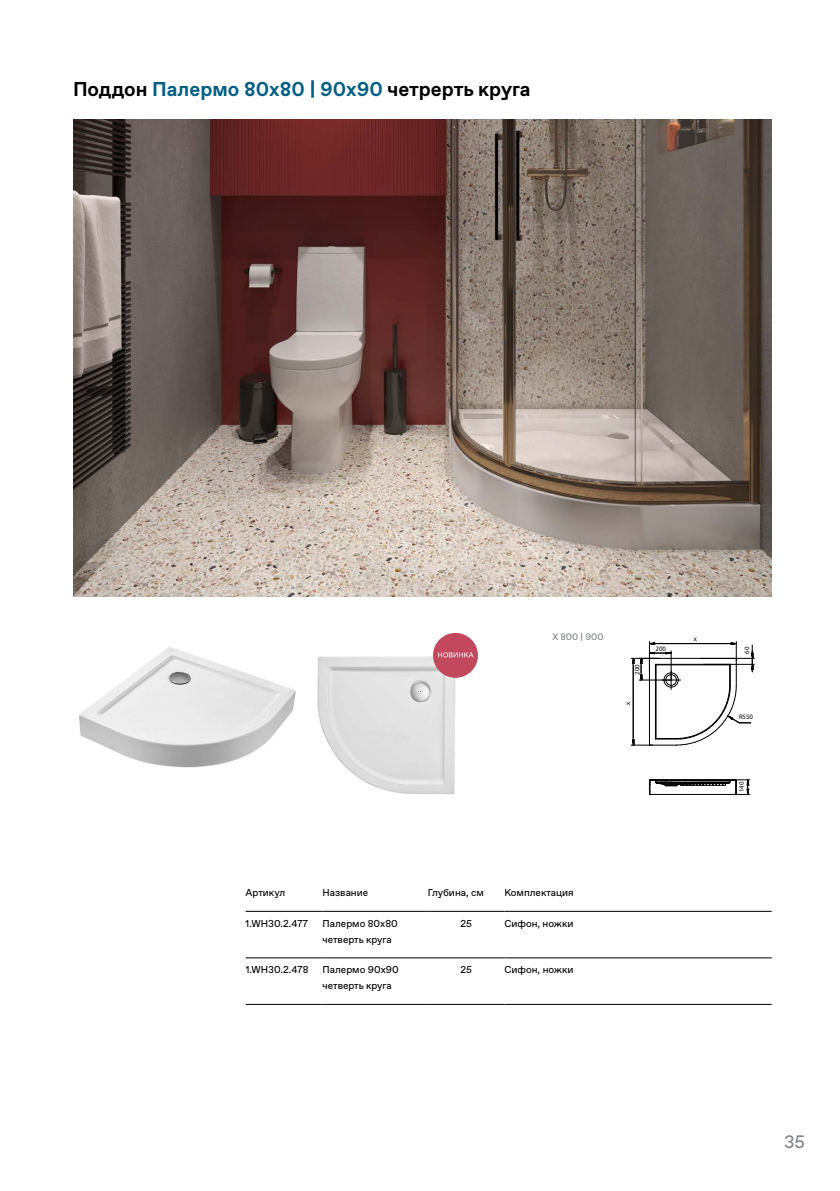
<style>
.page{position:relative;width:840px;height:1191px;background:#fff}
.page>*{position:absolute;margin:0;border:0;box-sizing:border-box;transform-origin:0 0}
.t1{font:700 20px "Favorit Pro";color:#000}
.t2{font:18px "Favorit Pro";color:#808284}
.t3{font:10px/16px "Favorit Pro";color:#000}
.t4{font:9.4px "Favorit Pro";color:#808284}
.t5{font:6.8px "Myriad Pro";color:#000}
.s1{color:#005e84}
</style>
<div class="page">
<img style="left:73px;top:120px;width:698px;height:476px">
<img style="left:79px;top:647px;width:217px;height:121px">
<img style="left:317px;top:656px;width:144px;height:138px">
<hr style="left:703px;top:664px;width:51px;height:1px;background:#000">
<hr style="left:700px;top:658px;width:54px;height:1px;background:#000">
<svg style="left:630px;top:641px;width:123px;height:105px"></svg>
<svg style="left:649px;top:779px;width:100px;height:16px"></svg>
<hr style="left:245px;top:911px;width:77px;height:1px;background:#000">
<hr style="left:245px;top:957px;width:77px;height:1px;background:#000">
<hr style="left:245px;top:1004px;width:77px;height:1px;background:#000">
<hr style="left:322px;top:911px;width:105px;height:1px;background:#000">
<hr style="left:322px;top:957px;width:105px;height:1px;background:#000">
<hr style="left:322px;top:1004px;width:105px;height:1px;background:#000">
<hr style="left:427px;top:911px;width:77px;height:1px;background:#000">
<hr style="left:427px;top:957px;width:77px;height:1px;background:#000">
<hr style="left:427px;top:1004px;width:77px;height:1px;background:#000">
<hr style="left:504px;top:911px;width:267px;height:1px;background:#000">
<hr style="left:504px;top:957px;width:267px;height:1px;background:#000">
<hr style="left:504px;top:1004px;width:267px;height:1px;background:#000">
<div style="left:433px;top:633px;width:44px;height:45px;background:#c2485e;border-radius:50%"></div>
<svg style="left:438px;top:652px;width:35px;height:5px"></svg>
<h1 class="t1" style="left:73px;top:80px;width:459px">Поддон <span class="s1">Палермо 80х80 | 90х90</span> четрерть круга</h1>
<p class="t4" style="left:552px;top:632px;width:53px">Х 800 | 900</p>
<p class="t5" style="left:632px;top:675px;width:12px;rotate:-90deg">200</p>
<p class="t5" style="left:623px;top:705px;width:5px;rotate:-90deg">х</p>
<p class="t5" style="left:693px;top:634px;width:5px">х</p>
<p class="t5" style="left:655px;top:644px;width:12px">200</p>
<p class="t5" style="left:742px;top:653px;width:8px;rotate:-90deg">60</p>
<p class="t5" style="left:738px;top:713px;width:16px">R550</p>
<p class="t5" style="left:737px;top:792px;width:12px;rotate:-90deg">140</p>
<p class="t3" style="left:245px;top:884px;width:41px">Артикул</p>
<p class="t3" style="left:322px;top:884px;width:47px">Название</p>
<p class="t3" style="left:427px;top:884px;width:57px">Глубина, см</p>
<p class="t3" style="left:504px;top:884px;width:71px">Комплектация</p>
<p class="t3" style="left:245px;top:915px;width:64px">1.WH30.2.477</p>
<p class="t3" style="left:322px;top:915px;width:77px">Палермо 80х80 четверть круга</p>
<p class="t3" style="left:460px;top:915px;width:13px">25</p>
<p class="t3" style="left:504px;top:915px;width:70px">Сифон, ножки</p>
<p class="t3" style="left:245px;top:961px;width:64px">1.WH30.2.478</p>
<p class="t3" style="left:322px;top:961px;width:77px">Палермо 90х90 четверть круга</p>
<p class="t3" style="left:460px;top:961px;width:13px">25</p>
<p class="t3" style="left:504px;top:961px;width:70px">Сифон, ножки</p>
<h2 class="t2" style="left:783px;top:1131px;width:22px">35</h2>
</div>
